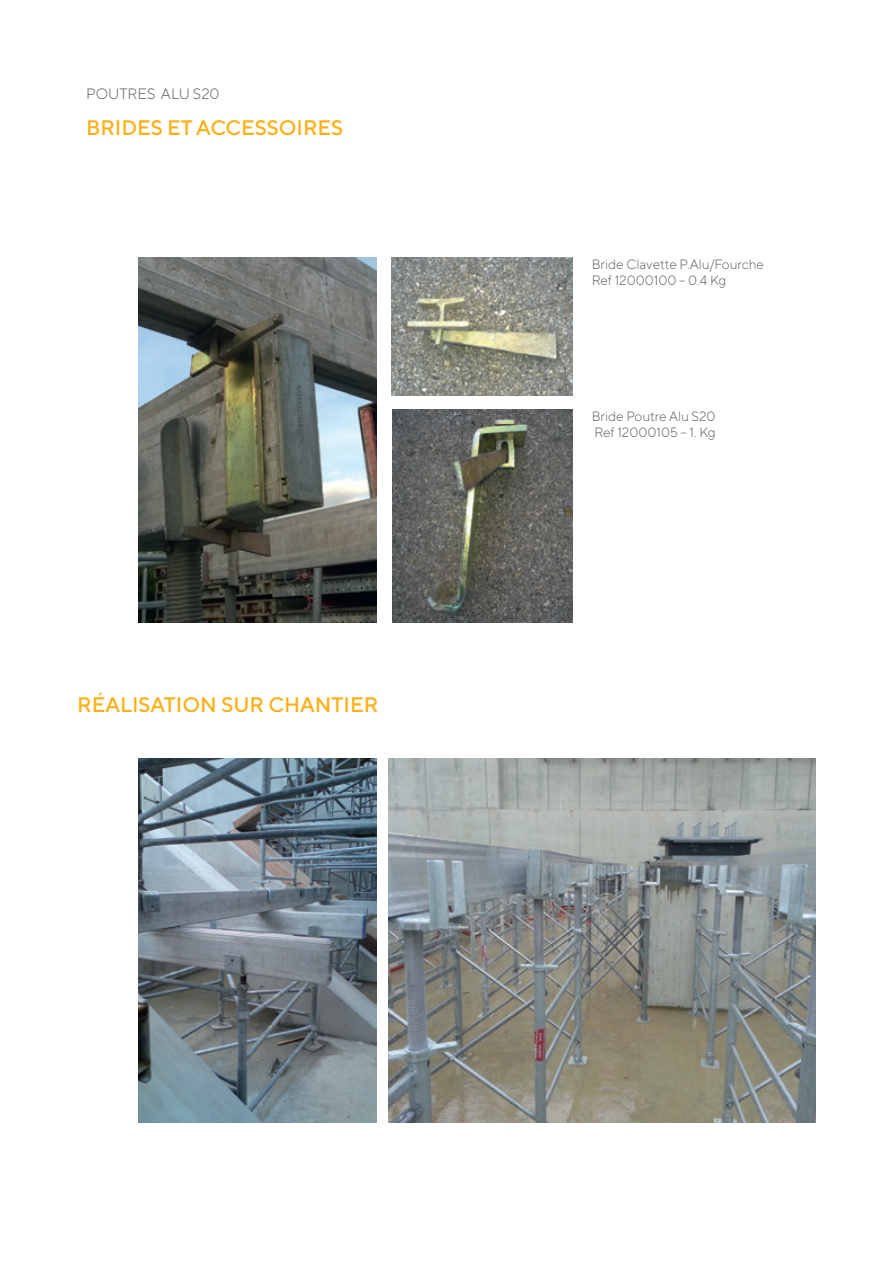
<style>
.page{position:relative;width:893px;height:1263px;background:#fff}
.page>*{position:absolute;margin:0;border:0;box-sizing:border-box;transform-origin:0 0}
.t1{font:500 21px "TT Norms Pro";color:#fbb017}
.t2{font:300 15px "TT Norms Pro";color:#57585a}
.t3{font:300 13.5px "TT Norms Pro";color:#57585a}
</style>
<div class="page">
<img style="left:139px;top:758px;width:238px;height:365px">
<img style="left:139px;top:258px;width:238px;height:364px">
<img style="left:388px;top:758px;width:428px;height:365px">
<img style="left:392px;top:258px;width:180px;height:138px">
<img style="left:393px;top:409px;width:179px;height:213px">
<p class="t2" style="left:86px;top:84px;width:135px">POUTRES ALU S20</p>
<p class="t1" style="left:86px;top:114px;width:259px">BRIDES ET ACCESSOIRES</p>
<p class="t1" style="left:77px;top:691px;width:302px">RÉALISATION SUR CHANTIER</p>
<p class="t3" style="left:592px;top:256px;width:174px">Bride Clavette P.Alu/Fourche</p>
<p class="t3" style="left:592px;top:272px;width:136px">Ref 12000100 – 0.4 Kg</p>
<p class="t3" style="left:592px;top:407px;width:125px">Bride Poutre Alu S20</p>
<p class="t3" style="left:594px;top:423px;width:123px">Ref 12000105 – 1. Kg</p>
</div>
